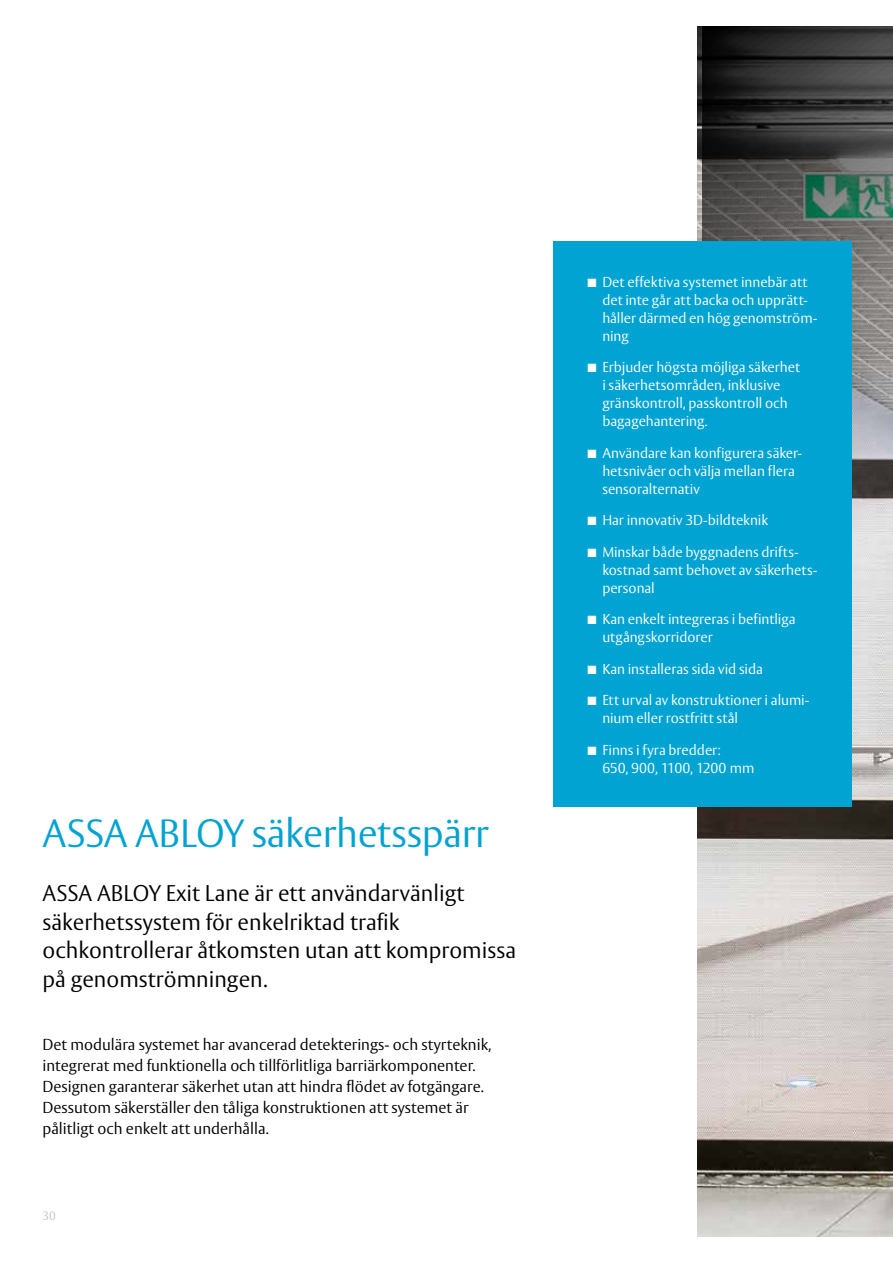
<style>
.page{position:relative;width:893px;height:1263px;background:#fff}
.page>*{position:absolute;margin:0;border:0;box-sizing:border-box;transform-origin:0 0}
.t1{font:300 39px "ASSA Vesta";letter-spacing:-.01em;color:#00a3d1}
.t2{font:300 22.5px/28.5px "ASSA Vesta";color:#000}
.t3{font:300 15.75px/21px "ASSA Vesta";color:#000}
.t4{font:300 14.25px/18px "ASSA Vesta";letter-spacing:-.005em;color:#fff}
.t5{font:300 12px "ASSA Vesta";color:#c5c6c6}
</style>
<div class="page">
<svg style="left:702px;top:26px;width:191px;height:1210px;background:#94928f"></svg>
<div style="left:553px;top:241px;width:298px;height:566px;background:#00a3d1"></div>
<h1 class="t1" style="left:43px;top:810px;width:448px">ASSA ABLOY säkerhetsspärr</h1>
<h2 class="t2" style="left:43px;top:880px;width:475px">ASSA ABLOY Exit Lane är ett användarvänligt säkerhetssystem för enkelriktad trafik ochkontrollerar åtkomsten utan att kompromissa på genomströmningen.</h2>
<p class="t3" style="left:43px;top:1035px;width:450px">Det modulära systemet har avancerad detekterings- och styrteknik, integrerat med funktionella och tillförlitliga barriärkomponenter.<br>Designen garanterar säkerhet utan att hindra flödet av fotgängare.<br>Dessutom säkerställer den tåliga konstruktionen att systemet är pålitligt och enkelt att underhålla.</p>
<p class="t5" style="left:43px;top:1209px;width:15px">30</p>
<p class="t4" style="left:602px;top:273px;width:217px;text-indent:-15px">■ Det effektiva systemet innebär att det inte går att backa och upprätt&shy;håller därmed en hög genomström&shy;ning</p>
<p class="t4" style="left:602px;top:359px;width:200px;text-indent:-15px">■ Erbjuder högsta möjliga säkerhet i säkerhetsområden, inklusive gränskontroll, passkontroll och bagagehantering.</p>
<p class="t4" style="left:602px;top:444px;width:201px;text-indent:-15px">■ Användare kan konfigurera säker&shy;hetsnivåer och välja mellan flera sensoralternativ</p>
<p class="t4" style="left:587px;top:512px;width:182px">■ Har innovativ 3D-bildteknik</p>
<p class="t4" style="left:602px;top:543px;width:217px;text-indent:-15px">■ Minskar både byggnadens drifts&shy;kostnad samt behovet av säkerhets&shy;personal</p>
<p class="t4" style="left:602px;top:611px;width:195px;text-indent:-15px">■ Kan enkelt integreras i befintliga utgångskorridorer</p>
<p class="t4" style="left:587px;top:660px;width:177px">■ Kan installeras sida vid sida</p>
<p class="t4" style="left:602px;top:692px;width:209px;text-indent:-15px">■ Ett urval av konstruktioner i alumi&shy;nium eller rostfritt stål</p>
<p class="t4" style="left:602px;top:741px;width:154px;text-indent:-15px">■ Finns i fyra bredder:<br>650, 900, 1100, 1200 mm</p>
</div>
